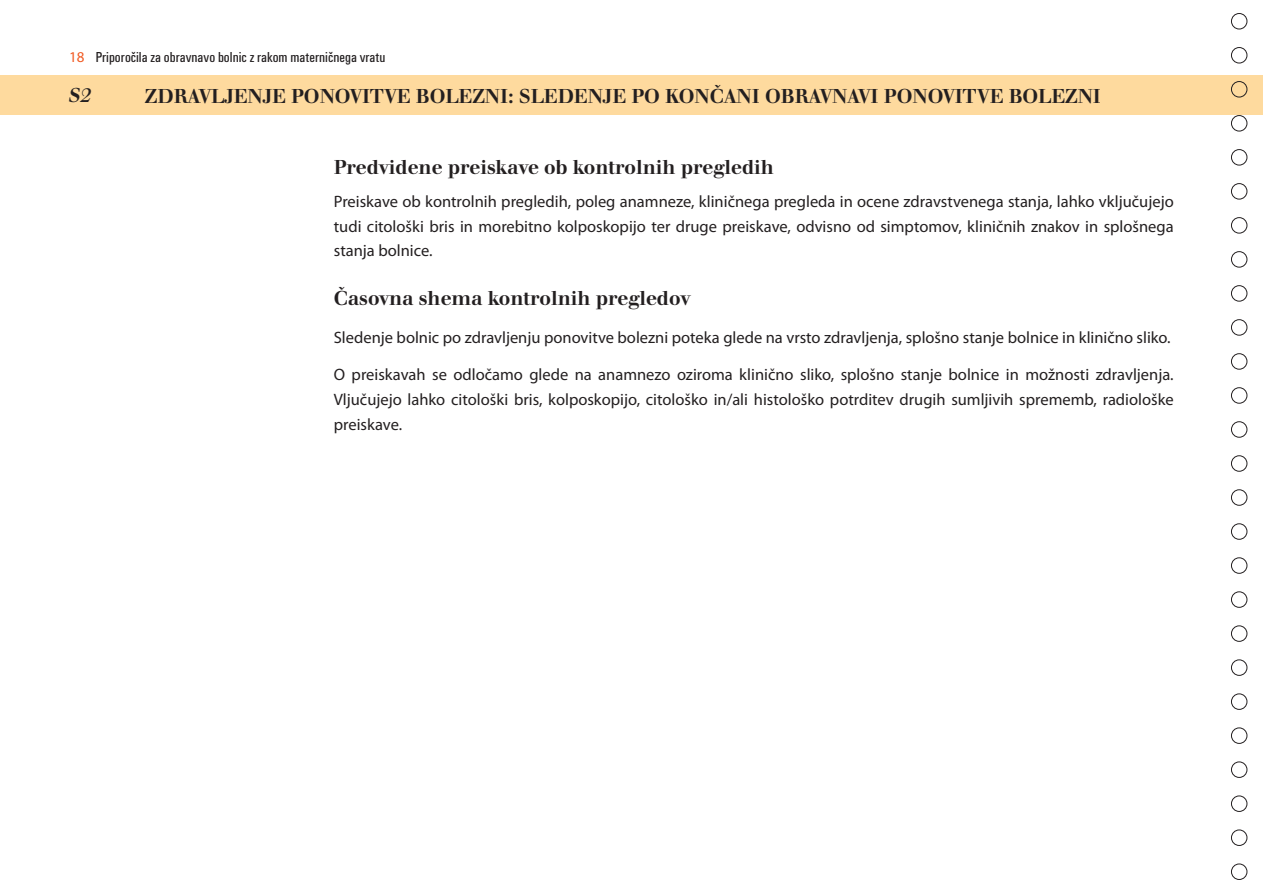
<style>
.page{position:relative;width:1263px;height:893px;background:#fff}
.page>*{position:absolute;margin:0;border:0;box-sizing:border-box;transform-origin:0 0}
.t1{font:500 21px "Walbaum Buc TEE";color:#231f20}
.t2{font:italic 500 21px "Walbaum Buc TEE";color:#231f20}
.t3{font:16.5px/24.8px "Myriad Pro";color:#231f20;text-align:justify}
.t4{font:condensed 15px "Unitus TEE";color:#231f20}
.s1{font-family:"Myriad Pro";font-stretch:normal;color:#f15921}
.s2{font-weight:400}
</style>
<div class="page">
<div style="left:0;top:75px;width:1263px;height:40px;background:#feda9e"></div>
<div style="left:1231px;top:13px;width:16px;height:16px;border:1px solid #231f20;border-radius:50%"></div>
<div style="left:1231px;top:47px;width:16px;height:16px;border:1px solid #231f20;border-radius:50%"></div>
<div style="left:1231px;top:81px;width:16px;height:16px;border:1px solid #231f20;border-radius:50%"></div>
<div style="left:1231px;top:115px;width:16px;height:16px;border:1px solid #231f20;border-radius:50%"></div>
<div style="left:1231px;top:149px;width:16px;height:16px;border:1px solid #231f20;border-radius:50%"></div>
<div style="left:1231px;top:183px;width:16px;height:16px;border:1px solid #231f20;border-radius:50%"></div>
<div style="left:1231px;top:217px;width:16px;height:16px;border:1px solid #231f20;border-radius:50%"></div>
<div style="left:1231px;top:251px;width:16px;height:16px;border:1px solid #231f20;border-radius:50%"></div>
<div style="left:1231px;top:285px;width:16px;height:17px;border:1px solid #231f20;border-radius:50%"></div>
<div style="left:1231px;top:319px;width:16px;height:17px;border:1px solid #231f20;border-radius:50%"></div>
<div style="left:1231px;top:353px;width:16px;height:17px;border:1px solid #231f20;border-radius:50%"></div>
<div style="left:1231px;top:387px;width:16px;height:17px;border:1px solid #231f20;border-radius:50%"></div>
<div style="left:1231px;top:421px;width:16px;height:17px;border:1px solid #231f20;border-radius:50%"></div>
<div style="left:1231px;top:455px;width:16px;height:17px;border:1px solid #231f20;border-radius:50%"></div>
<div style="left:1231px;top:489px;width:16px;height:17px;border:1px solid #231f20;border-radius:50%"></div>
<div style="left:1231px;top:523px;width:16px;height:17px;border:1px solid #231f20;border-radius:50%"></div>
<div style="left:1231px;top:557px;width:16px;height:17px;border:1px solid #231f20;border-radius:50%"></div>
<div style="left:1231px;top:591px;width:16px;height:17px;border:1px solid #231f20;border-radius:50%"></div>
<div style="left:1231px;top:625px;width:16px;height:17px;border:1px solid #231f20;border-radius:50%"></div>
<div style="left:1231px;top:659px;width:16px;height:17px;border:1px solid #231f20;border-radius:50%"></div>
<div style="left:1231px;top:693px;width:16px;height:17px;border:1px solid #231f20;border-radius:50%"></div>
<div style="left:1231px;top:727px;width:16px;height:17px;border:1px solid #231f20;border-radius:50%"></div>
<div style="left:1231px;top:761px;width:16px;height:17px;border:1px solid #231f20;border-radius:50%"></div>
<div style="left:1231px;top:795px;width:16px;height:17px;border:1px solid #231f20;border-radius:50%"></div>
<div style="left:1231px;top:830px;width:16px;height:16px;border:1px solid #231f20;border-radius:50%"></div>
<div style="left:1231px;top:864px;width:16px;height:16px;border:1px solid #231f20;border-radius:50%"></div>
<p class="t4" style="left:69px;top:49px;width:318px"><span class="s1">18</span> Priporočila za obravnavo bolnic z rakom materničnega vratu</p>
<p class="t1" style="left:145px;top:85px;width:957px">ZDRAVLJENJE PONOVITVE BOLEZNI: SLEDENJE PO KONČANI OBRAVNAVI PONOVITVE BOLEZNI</p>
<p class="t2" style="left:68px;top:84px;width:28px">S<span class="s2">2</span></p>
<p class="t1" style="left:334px;top:155px;width:442px">Predvidene preiskave ob kontrolnih pregledih</p>
<p class="t3" style="left:334px;top:189px;width:841px">Preiskave ob kontrolnih pregledih, poleg anamneze, kliničnega pregleda in ocene zdravstvenega stanja, lahko vključujejo tudi citološki bris in morebitno kolposkopijo ter druge preiskave, odvisno od simptomov, kliničnih znakov in splošnega stanja bolnice.</p>
<p class="t1" style="left:334px;top:287px;width:358px">Časovna shema kontrolnih pregledov</p>
<p class="t3" style="left:334px;top:324px;width:838px">Sledenje bolnic po zdravljenju ponovitve bolezni poteka glede na vrsto zdravljenja, splošno stanje bolnice in klinično sliko.</p>
<p class="t3" style="left:334px;top:362px;width:841px">O preiskavah se odločamo glede na anamnezo oziroma klinično sliko, splošno stanje bolnice in možnosti zdravljenja.<br>Vljučujejo lahko citološki bris, kolposkopijo, citološko in/ali histološko potrditev drugih sumljivih sprememb, radiološke preiskave.</p>
</div>
